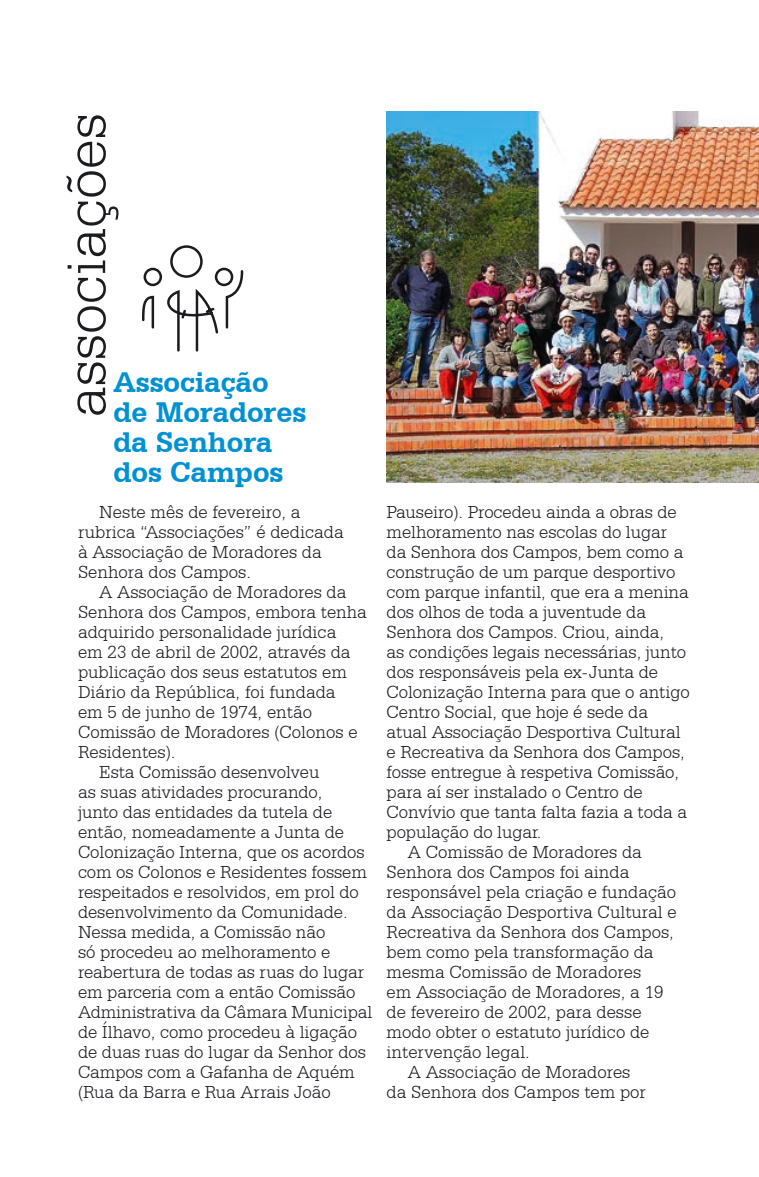
<style>
.page{position:relative;width:759px;height:1177px;background:#fff}
.page>*{position:absolute;margin:0;border:0;box-sizing:border-box;transform-origin:0 0}
.t1{font:300 60px "Serifa BT";color:#1b1c20}
.t2{font:700 30px/30px "Serifa BT";color:#0091d3}
.t3{font:300 18.75px/20px "Serifa BT";letter-spacing:-.005em;color:#1b1c20}
</style>
<div class="page">
<img style="left:386px;top:111px;width:372px;height:371px">
<svg style="left:142px;top:245px;width:102px;height:107px"></svg>
<h1 class="t1" style="left:51px;top:417px;width:306px;rotate:-90deg">associações</h1>
<h2 class="t2" style="left:113px;top:366px;width:194px">Associação de Moradores da Senhora dos Campos</h2>
<p class="t3" style="left:78px;top:501px;width:267px;text-indent:21px">Neste mês de fevereiro, a rubrica “Associações” é dedicada à Associação de Moradores da<br>Senhora dos Campos.</p>
<p class="t3" style="left:99px;top:581px;width:249px">A Associação de Moradores da</p>
<p class="t3" style="left:78px;top:601px;width:290px">Senhora dos Campos, embora tenha</p>
<p class="t3" style="left:78px;top:621px;width:260px">adquirido personalidade jurídica</p>
<p class="t3" style="left:78px;top:641px;width:274px">em 23 de abril de 2002, através da</p>
<p class="t3" style="left:78px;top:661px;width:270px">publicação dos seus estatutos em</p>
<p class="t3" style="left:78px;top:681px;width:259px">Diário da República, foi fundada</p>
<p class="t3" style="left:78px;top:701px;width:235px">em 5 de junho de 1974, então</p>
<p class="t3" style="left:78px;top:721px;width:281px">Comissão de Moradores (Colonos e</p>
<p class="t3" style="left:78px;top:741px;width:99px">Residentes).</p>
<p class="t3" style="left:99px;top:761px;width:221px">Esta Comissão desenvolveu</p>
<p class="t3" style="left:78px;top:781px;width:246px">as suas atividades procurando,</p>
<p class="t3" style="left:78px;top:801px;width:256px">junto das entidades da tutela de</p>
<p class="t3" style="left:78px;top:821px;width:267px">então, nomeadamente a Junta de</p>
<p class="t3" style="left:78px;top:841px;width:288px">Colonização Interna, que os acordos</p>
<p class="t3" style="left:78px;top:861px;width:290px">com os Colonos e Residentes fossem</p>
<p class="t3" style="left:78px;top:881px;width:282px">respeitados e resolvidos, em prol do</p>
<p class="t3" style="left:78px;top:901px;width:271px">desenvolvimento da Comunidade.</p>
<p class="t3" style="left:78px;top:921px;width:249px">Nessa medida, a Comissão não</p>
<p class="t3" style="left:78px;top:941px;width:254px">só procedeu ao melhoramento e</p>
<p class="t3" style="left:78px;top:961px;width:287px">reabertura de todas as ruas do lugar</p>
<p class="t3" style="left:78px;top:981px;width:279px">em parceria com a então Comissão</p>
<p class="t3" style="left:78px;top:1001px;width:296px">Administrativa da Câmara Municipal</p>
<p class="t3" style="left:78px;top:1021px;width:280px">de Ílhavo, como procedeu à ligação</p>
<p class="t3" style="left:78px;top:1041px;width:289px">de duas ruas do lugar da Senhor dos</p>
<p class="t3" style="left:78px;top:1061px;width:278px">Campos com a Gafanha de Aquém</p>
<p class="t3" style="left:78px;top:1081px;width:254px">(Rua da Barra e Rua Arrais João</p>
<p class="t3" style="left:386px;top:501px;width:292px">Pauseiro). Procedeu ainda a obras de</p>
<p class="t3" style="left:386px;top:521px;width:282px">melhoramento nas escolas do lugar</p>
<p class="t3" style="left:386px;top:541px;width:298px">da Senhora dos Campos, bem como a</p>
<p class="t3" style="left:386px;top:561px;width:290px">construção de um parque desportivo</p>
<p class="t3" style="left:386px;top:581px;width:303px">com parque infantil, que era a menina</p>
<p class="t3" style="left:386px;top:601px;width:261px">dos olhos de toda a juventude da</p>
<p class="t3" style="left:386px;top:621px;width:279px">Senhora dos Campos. Criou, ainda,</p>
<p class="t3" style="left:386px;top:641px;width:301px">as condições legais necessárias, junto</p>
<p class="t3" style="left:386px;top:661px;width:273px">dos responsáveis pela ex-Junta de</p>
<p class="t3" style="left:386px;top:681px;width:304px">Colonização Interna para que o antigo</p>
<p class="t3" style="left:386px;top:701px;width:263px">Centro Social, que hoje é sede da</p>
<p class="t3" style="left:386px;top:721px;width:295px">atual Associação Desportiva Cultural</p>
<p class="t3" style="left:386px;top:741px;width:299px">e Recreativa da Senhora dos Campos,</p>
<p class="t3" style="left:386px;top:761px;width:294px">fosse entregue à respetiva Comissão,</p>
<p class="t3" style="left:386px;top:781px;width:258px">para aí ser instalado o Centro de</p>
<p class="t3" style="left:386px;top:801px;width:302px">Convívio que tanta falta fazia a toda a</p>
<p class="t3" style="left:386px;top:821px;width:156px">população do lugar.</p>
<p class="t3" style="left:407px;top:841px;width:235px">A Comissão de Moradores da</p>
<p class="t3" style="left:386px;top:861px;width:244px">Senhora dos Campos foi ainda</p>
<p class="t3" style="left:386px;top:881px;width:291px">responsável pela criação e fundação</p>
<p class="t3" style="left:386px;top:901px;width:291px">da Associação Desportiva Cultural e</p>
<p class="t3" style="left:386px;top:921px;width:289px">Recreativa da Senhora dos Campos,</p>
<p class="t3" style="left:386px;top:941px;width:268px">bem como pela transformação da</p>
<p class="t3" style="left:386px;top:961px;width:256px">mesma Comissão de Moradores</p>
<p class="t3" style="left:386px;top:981px;width:278px">em Associação de Moradores, a 19</p>
<p class="t3" style="left:386px;top:1001px;width:256px">de fevereiro de 2002, para desse</p>
<p class="t3" style="left:386px;top:1021px;width:264px">modo obter o estatuto jurídico de</p>
<p class="t3" style="left:386px;top:1041px;width:145px">intervenção legal.</p>
<p class="t3" style="left:407px;top:1061px;width:224px">A Associação de Moradores</p>
<p class="t3" style="left:386px;top:1081px;width:260px">da Senhora dos Campos tem por</p>
</div>
